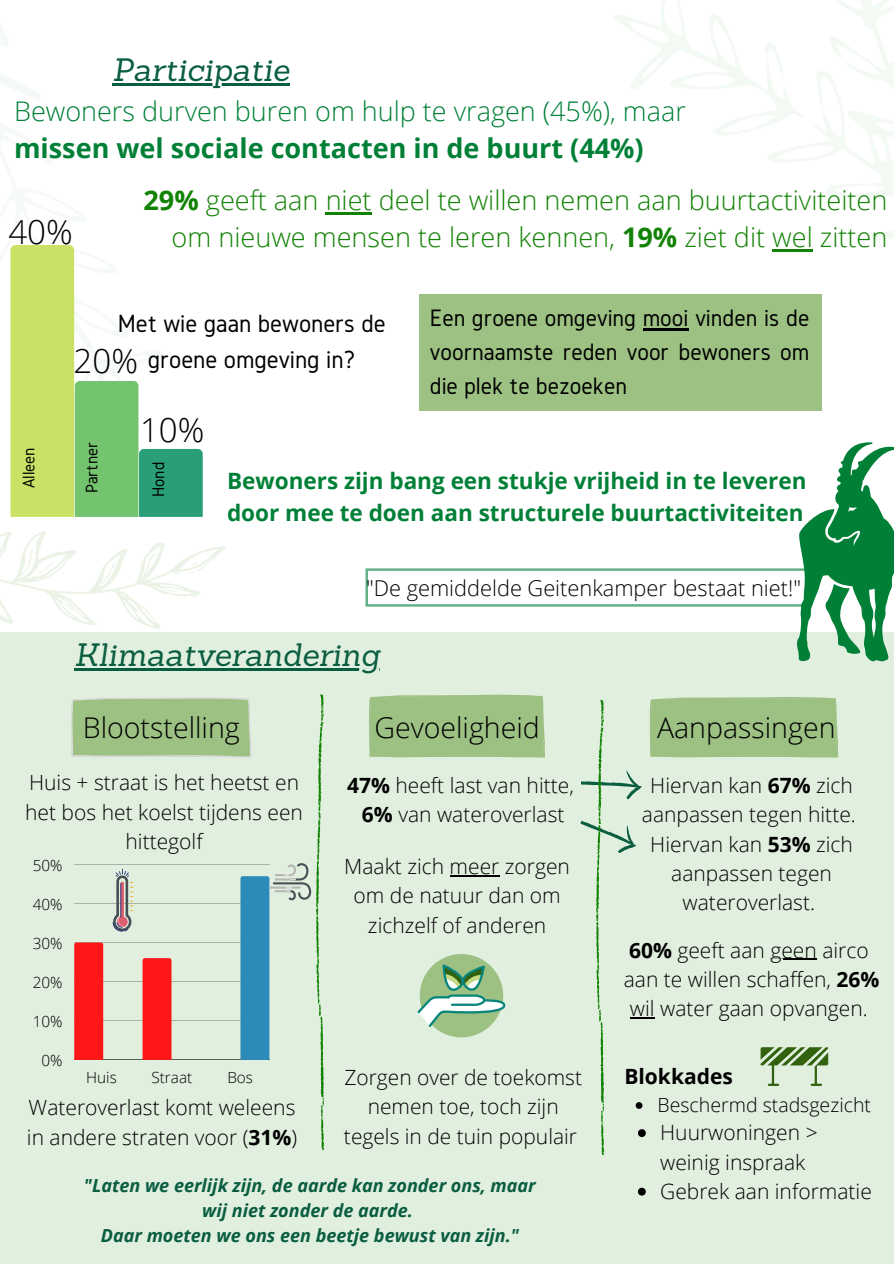
<style>
.page{position:relative;width:894px;height:1264px;background:#fff}
.page>*{position:absolute;margin:0;border:0;box-sizing:border-box;transform-origin:0 0}
.t1{font:300 33px "Open Sans";color:#000}
.t2{font:italic 31.5px "Sanchez";color:#095d40}
.t3{font:300 28.5px "Open Sans";color:#000}
.t4{font:300 27px/37.2px "Open Sans";color:#128204;text-align:right}
.t5{font:300 27px/37.2px "Open Sans";color:#008037}
.t6{font:25.95px/35.7px "Gidole";color:#000;text-align:center}
.t7{font:24.75px/33.8px "Gidole";color:#000;text-align:justify}
.t8{font:700 22.5px "Open Sans";color:#008037}
.t9{font:300 21.75px "Open Sans";color:#000}
.t10{font:300 21px/29.2px "Open Sans";color:#000;text-align:center}
.t11{font:700 21px "Open Sans";color:#000}
.t12{font:300 19.5px "Open Sans";color:#000}
.t13{font:italic 700 18px/24.8px "Open Sans";color:#095d40;text-align:center}
.t14{font:17.4px "Gidole";color:#000}
.t15{font:300 15.3px "Open Sans";color:#000}
.s1{font-weight:700}
</style>
<div class="page">
<div style="left:0;top:632px;width:893px;height:631px;background:#e1efdf"></div>
<svg style="left:0;top:531px;width:226px;height:98px"></svg>
<svg style="left:25px;top:548px;width:29px;height:28px"></svg>
<svg style="left:189px;top:561px;width:17px;height:14px"></svg>
<svg style="left:100px;top:560px;width:16px;height:27px"></svg>
<svg style="left:742px;top:194px;width:151px;height:217px"></svg>
<svg style="left:614px;top:0;width:279px;height:194px"></svg>
<svg style="left:10px;top:83px;width:193px;height:434px"></svg>
<div style="left:419px;top:294px;width:401px;height:116px;background:#9dc183"></div>
<svg style="left:365px;top:442px;width:528px;height:220px"></svg>
<div style="left:369px;top:694px;width:176px;height:63px;background:#9dc183"></div>
<svg style="left:71px;top:694px;width:253px;height:455px"></svg>
<div style="left:419px;top:954px;width:84px;height:83px;background:#9dc183;border-radius:50%"></div>
<svg style="left:417px;top:964px;width:88px;height:62px"></svg>
<hr style="left:449px;top:875px;width:50px;height:1px;background:#000">
<hr style="left:325px;top:212px;width:46px;height:2px;background:#128204">
<hr style="left:772px;top:249px;width:40px;height:2px;background:#128204">
<hr style="left:112px;top:84px;width:177px;height:2px;background:#095d40">
<hr style="left:74px;top:668px;width:306px;height:3px;background:#095d40">
<svg style="left:580px;top:697px;width:258px;height:457px"></svg>
<svg style="left:637px;top:1187px;width:8px;height:8px"></svg>
<hr style="left:642px;top:329px;width:46px;height:2px;background:#000">
<p class="t2" style="left:112px;top:50px;width:178px">Participatie</p>
<p class="t5" style="left:14px;top:92px;width:673px">Bewoners durven buren om hulp te vragen (45%), maar <span class="s1">missen wel sociale contacten in de buurt (44%)</span></p>
<p class="t1" style="left:8px;top:209px;width:66px">40%</p>
<p class="t4" style="left:143px;top:181px;width:745px"><span class="s1">29%</span> geeft aan niet deel te willen nemen aan buurtactiviteiten om nieuwe mensen te leren kennen, <span class="s1">19%</span> ziet dit wel zitten</p>
<p class="t6" style="left:118px;top:305px;width:269px">Met wie gaan bewoners de groene omgeving in?</p>
<p class="t7" style="left:429px;top:301px;width:381px">Een groene omgeving mooi vinden is de voornaamste reden voor bewoners om die plek te bezoeken</p>
<p class="t1" style="left:74px;top:338px;width:66px">20%</p>
<p class="t14" style="left:19px;top:488px;width:42px;rotate:-90deg">Alleen</p>
<p class="t14" style="left:82px;top:493px;width:53px;rotate:-90deg">Partner</p>
<p class="t1" style="left:140px;top:407px;width:66px">10%</p>
<p class="t14" style="left:149px;top:497px;width:37px;rotate:-90deg">Hond</p>
<p class="t8" style="left:227px;top:465px;width:581px">Bewoners zijn bang een stukje vrijheid in te leveren</p>
<p class="t8" style="left:227px;top:496px;width:578px">door mee te doen aan structurele buurtactiviteiten</p>
<p class="t9" style="left:366px;top:573px;width:436px">"De gemiddelde Geitenkamper bestaat niet!"</p>
<p class="t2" style="left:74px;top:634px;width:307px">Klimaatverandering</p>
<p class="t3" style="left:83px;top:707px;width:158px">Blootstelling</p>
<p class="t3" style="left:657px;top:707px;width:180px">Aanpassingen</p>
<p class="t3" style="left:374px;top:707px;width:167px">Gevoeligheid</p>
<p class="t10" style="left:25px;top:767px;width:279px">Huis + straat is het heetst en het bos het koelst tijdens een hittegolf</p>
<p class="t10" style="left:347px;top:770px;width:228px"><span class="s1">47%</span> heeft last van hitte,</p>
<p class="t10" style="left:362px;top:799px;width:204px"><span class="s1">6%</span> van wateroverlast</p>
<p class="t15" style="left:33px;top:854px;width:31px">50%</p>
<p class="t15" style="left:33px;top:893px;width:31px">40%</p>
<p class="t15" style="left:33px;top:932px;width:31px">30%</p>
<p class="t15" style="left:33px;top:971px;width:31px">20%</p>
<p class="t15" style="left:33px;top:1010px;width:31px">10%</p>
<p class="t15" style="left:41px;top:1049px;width:23px">0%</p>
<p class="t10" style="left:344px;top:851px;width:227px">Maakt zich meer zorgen om de natuur dan om zichzelf of anderen</p>
<p class="t10" style="left:641px;top:770px;width:215px">Hiervan kan <span class="s1">67%</span> zich aanpassen tegen hitte.</p>
<p class="t10" style="left:650px;top:828px;width:204px">Hiervan kan <span class="s1">53%</span> zich aanpassen tegen wateroverlast.</p>
<p class="t10" style="left:629px;top:934px;width:241px"><span class="s1">60%</span> geeft aan geen airco</p>
<p class="t10" style="left:623px;top:964px;width:257px;text-align:left">aan te willen schaffen, <span class="s1">26% </span>wil water gaan opvangen.</p>
<p class="t10" style="left:344px;top:1062px;width:239px">Zorgen over de toekomst</p>
<p class="t11" style="left:624px;top:1061px;width:110px">Blokkades</p>
<p class="t10" style="left:344px;top:1091px;width:234px">nemen toe, toch zijn tegels in de tuin populair</p>
<p class="t13" style="left:84px;top:1173px;width:453px">"Laten we eerlijk zijn, de aarde kan zonder ons, maar wij niet zonder de aarde.</p>
<p class="t13" style="left:101px;top:1222px;width:419px">Daar moeten we ons een beetje bewust van zijn."</p>
<p class="t15" style="left:86px;top:1066px;width:32px">Huis</p>
<p class="t15" style="left:151px;top:1066px;width:42px">Straat</p>
<p class="t15" style="left:227px;top:1066px;width:27px">Bos</p>
<p class="t10" style="left:27px;top:1092px;width:272px;text-align:left">Wateroverlast komt weleens in andere straten voor (<span class="s1">31%</span>)</p>
<p class="t12" style="left:657px;top:1091px;width:215px">Beschermd stadsgezicht</p>
<p class="t10" style="left:660px;top:1117px;width:159px;text-align:left">Huurwoningen &gt; weinig inspraak</p>
<p class="t10" style="left:660px;top:1176px;width:213px">Gebrek aan informatie</p>
</div>
